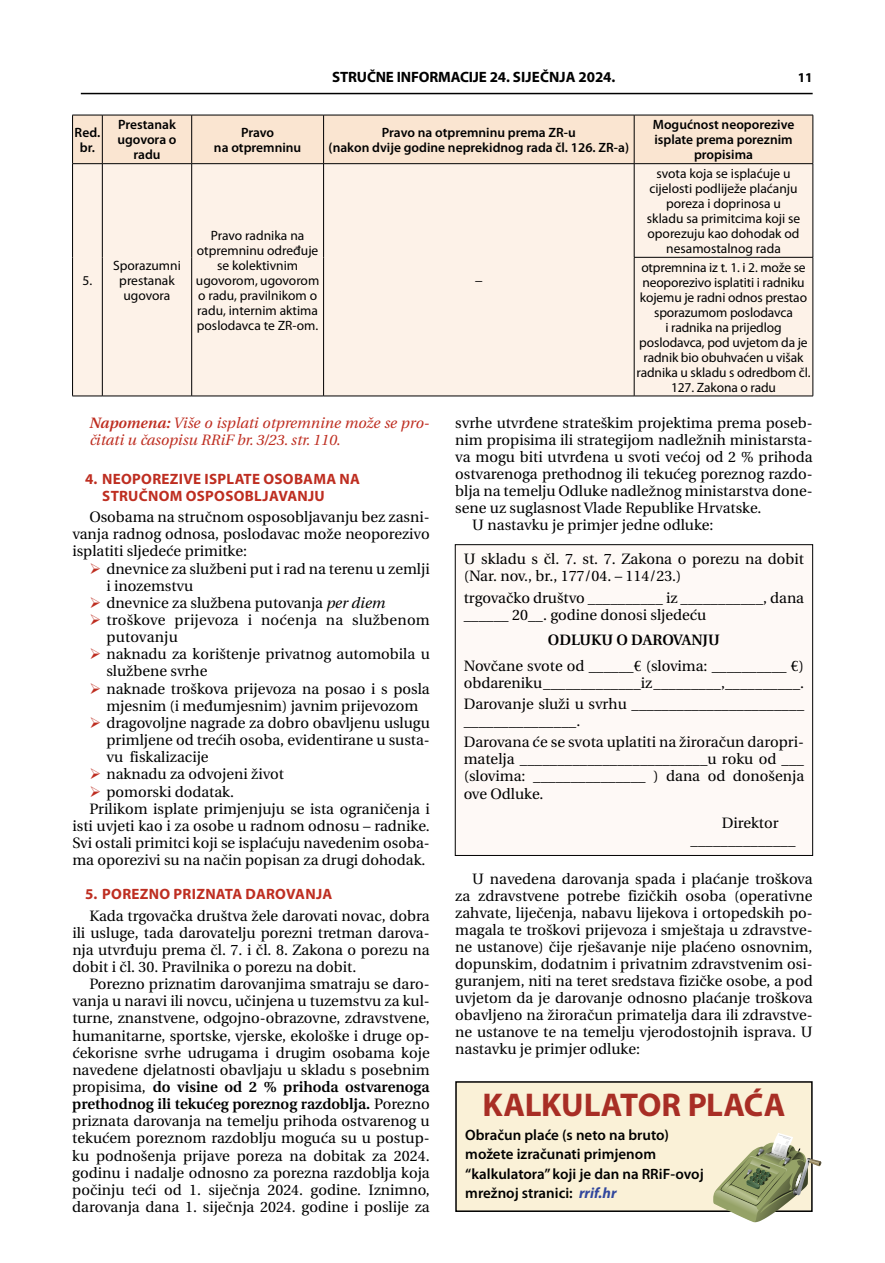
<style>
.page{position:relative;width:885px;height:1263px;background:#fff}
.page>*{position:absolute;margin:0;border:0;box-sizing:border-box;transform-origin:0 0}
.t1{font:700 33px "Myriad Pro";letter-spacing:-.005em;color:#a82e25}
.Tekst_glavni{font:15px/17.1px "Utopia";color:#000;text-align:justify}
.okvir_2{font:15px/17.1px "Utopia";color:#000}
.t2{font:600 15px/19.5px "Myriad Pro";color:#000}
.t3{font:700 15px/17.1px "Myriad Pro";letter-spacing:.02em;color:#be2e21}
.Napomena{font:italic 15px/17.1px "Utopia";color:#be2e21}
.t4{font:700 15px "Myriad Pro";letter-spacing:-.01em;color:#000}
.okvir_2-2{font:15px "Utopia";color:#000}
.t5{font:13.5px/15px "Myriad Pro";color:#000;text-align:center}
.t6{font:600 13.5px/15px "Myriad Pro";color:#000;text-align:center}
.t7{font:700 13.5px "Myriad Pro";color:#000}
.s1{font-weight:600}
.s2{font-style:italic}
.s3{font-style:inherit}
.s4{font-weight:700;font-style:italic;color:#31479d}
</style>
<div class="page">
<div style="left:73px;top:116px;width:739px;height:47px;background:#fae5d1"></div>
<div style="left:73px;top:164px;width:739px;height:232px;background:#fdf2e8"></div>
<hr style="left:72px;top:115px;width:30px;height:1px;background:#000">
<hr style="left:72px;top:115px;width:1px;height:48px;background:#000">
<hr style="left:102px;top:115px;width:90px;height:1px;background:#000">
<hr style="left:102px;top:115px;width:1px;height:48px;background:#000">
<hr style="left:192px;top:115px;width:131px;height:1px;background:#000">
<hr style="left:191px;top:115px;width:1px;height:48px;background:#000">
<hr style="left:323px;top:115px;width:311px;height:1px;background:#000">
<hr style="left:323px;top:115px;width:1px;height:48px;background:#000">
<hr style="left:634px;top:115px;width:179px;height:1px;background:#000">
<hr style="left:634px;top:115px;width:1px;height:48px;background:#000">
<hr style="left:812px;top:115px;width:1px;height:48px;background:#000">
<hr style="left:72px;top:163px;width:30px;height:1px;background:#000">
<hr style="left:72px;top:164px;width:1px;height:93px;background:#000">
<hr style="left:102px;top:163px;width:90px;height:1px;background:#000">
<hr style="left:102px;top:164px;width:1px;height:93px;background:#000">
<hr style="left:192px;top:163px;width:131px;height:1px;background:#000">
<hr style="left:191px;top:164px;width:1px;height:93px;background:#000">
<hr style="left:323px;top:163px;width:311px;height:1px;background:#000">
<hr style="left:323px;top:164px;width:1px;height:93px;background:#000">
<hr style="left:634px;top:163px;width:179px;height:1px;background:#000">
<hr style="left:634px;top:164px;width:1px;height:93px;background:#000">
<hr style="left:812px;top:164px;width:1px;height:93px;background:#000">
<hr style="left:72px;top:257px;width:1px;height:139px;background:#000">
<hr style="left:102px;top:257px;width:1px;height:139px;background:#000">
<hr style="left:191px;top:257px;width:1px;height:139px;background:#000">
<hr style="left:323px;top:257px;width:1px;height:139px;background:#000">
<hr style="left:634px;top:257px;width:179px;height:1px;background:#000">
<hr style="left:634px;top:258px;width:1px;height:138px;background:#000">
<hr style="left:812px;top:258px;width:1px;height:138px;background:#000">
<hr style="left:72px;top:396px;width:30px;height:1px;background:#000">
<hr style="left:102px;top:396px;width:90px;height:1px;background:#000">
<hr style="left:192px;top:396px;width:131px;height:1px;background:#000">
<hr style="left:323px;top:396px;width:311px;height:1px;background:#000">
<hr style="left:634px;top:396px;width:179px;height:1px;background:#000">
<div style="left:455px;top:545px;width:357px;height:310px;background:#fef9f6"></div>
<div style="left:455px;top:544px;width:358px;height:312px;border:1px solid #000"></div>
<div style="left:456px;top:1082px;width:355px;height:129px;background:#faf1d7"></div>
<div style="left:455px;top:1081px;width:357px;height:131px;border:2px solid #000"></div>
<svg style="left:713px;top:1133px;width:108px;height:89px"></svg>
<hr style="left:81px;top:93px;width:731px;height:1px;background:#000">
<p class="t4" style="left:332px;top:67px;width:183px">STRUČNE INFORMACIJE 24. SIJEČNJA</p>
<p class="t4" style="left:578px;top:67px;width:38px">2024.</p>
<p class="t7" style="left:797px;top:69px;width:16px">11</p>
<p class="t6" style="left:75px;top:125px;width:27px">Red. br.</p>
<p class="t6" style="left:117px;top:117px;width:61px">Prestanak ugovora o radu</p>
<p class="t6" style="left:214px;top:125px;width:89px">Pravo<br>na otpremninu</p>
<p class="t6" style="left:328px;top:125px;width:302px">Pravo na otpremninu prema ZR-u<br>(nakon dvije godine neprekidnog rada čl. 126. ZR-a)</p>
<p class="t6" style="left:652px;top:117px;width:143px">Mogućnost neoporezive isplate prema poreznim propisima</p>
<p class="t5" style="left:83px;top:273px;width:10px">5.</p>
<p class="t5" style="left:113px;top:258px;width:69px">Sporazumni prestanak ugovora</p>
<p class="t5" style="left:196px;top:228px;width:125px">Pravo radnika na otpremninu određuje se kolektivnim ugovorom, ugovorom o radu, pravilnikom o radu, internim aktima poslodavca te ZR-om.</p>
<p class="Napomena" style="left:89px;top:415px;width:342px"><span class="s1">Napomena:</span> Više o isplati otpremnine može se pro&shy;čitati u časopisu RRiF br. 3/23. str. 110.</p>
<p class="t3" style="left:102px;top:470px;width:259px;text-indent:-17px">4. NEOPOREZIVE ISPLATE OSOBAMA NA<br>STRUČNOM OSPOSOBLJAVANJU</p>
<p class="Tekst_glavni" style="left:72px;top:509px;width:359px;text-indent:17px">Osobama na stručnom osposobljavanju bez zasni&shy;vanja radnog odnosa, poslodavac može neoporezivo isplatiti sljedeće primitke:</p>
<p class="Tekst_glavni" style="left:106px;top:560px;width:325px">dnevnice za službeni put i rad na terenu u zemlji i inozemstvu</p>
<p class="Tekst_glavni" style="left:106px;top:594px;width:280px">dnevnice za službena putovanja <span class="s2">per diem</span></p>
<p class="Tekst_glavni" style="left:106px;top:612px;width:325px">troškove prijevoza i noćenja na službenom putovanju</p>
<p class="Tekst_glavni" style="left:106px;top:646px;width:325px">naknadu za korištenje privatnog automobila u službene svrhe</p>
<p class="Tekst_glavni" style="left:106px;top:680px;width:325px">naknade troškova prijevoza na posao i s posla mjesnim (i međumjesnim) javnim prijevozom</p>
<p class="Tekst_glavni" style="left:106px;top:714px;width:325px">dragovoljne nagrade za dobro obavljenu uslugu primljene od trećih osoba, evidentirane u susta&shy;vu fiskalizacije</p>
<p class="Tekst_glavni" style="left:106px;top:766px;width:179px">naknadu za odvojeni život</p>
<p class="Tekst_glavni" style="left:106px;top:783px;width:129px">pomorski dodatak.</p>
<p class="Tekst_glavni" style="left:72px;top:800px;width:359px;text-indent:17px">Prilikom isplate primjenjuju se ista ograničenja i isti uvjeti kao i za osobe u radnom odnosu – radnike.<br>Svi ostali primitci koji se isplaćuju navedenim osoba&shy;ma oporezivi su na način popisan za drugi dohodak.</p>
<p class="t3" style="left:85px;top:885px;width:249px">5. POREZNO PRIZNATA DAROVANJA</p>
<p class="Tekst_glavni" style="left:72px;top:907px;width:359px;text-indent:17px">Kada trgovačka društva žele darovati novac, dobra ili usluge, tada darovatelju porezni tretman darova&shy;nja utvrđuju prema čl. 7. i čl. 8. Zakona o porezu na dobit i čl. 30. Pravilnika o porezu na dobit.</p>
<p class="Tekst_glavni" style="left:72px;top:976px;width:359px;text-indent:17px">Porezno priznatim darovanjima smatraju se daro&shy;vanja u naravi ili novcu, učinjena u tuzemstvu za kul&shy;turne, znanstvene, odgojno-obrazovne, zdravstvene, humanitarne, sportske, vjerske, ekološke i druge op&shy;ćekorisne svrhe udrugama i drugim osobama koje navedene djelatnosti obavljaju u skladu s posebnim propisima, <span class="s3">do visine od 2 % prihoda ostvarenoga prethodnog ili tekućeg poreznog razdoblja.</span> Porezno priznata darovanja na temelju prihoda ostvarenog u tekućem poreznom razdoblju moguća su u postup&shy;ku podnošenja prijave poreza na dobitak za 2024. godinu i nadalje odnosno za porezna razdoblja koja počinju teći od 1. siječnja 2024. godine. Iznimno, darovanja dana 1. siječnja 2024. godine i poslije za</p>
<p class="t5" style="left:475px;top:273px;width:10px">−</p>
<p class="t5" style="left:646px;top:166px;width:155px">svota koja se isplaćuje u cijelosti podliježe plaćanju poreza i doprinosa u skladu sa primitcima koji se oporezuju kao dohodak od nesamostalnog rada</p>
<p class="t5" style="left:636px;top:259px;width:174px">otpremnina iz t. 1. i 2. može se neoporezivo isplatiti i radniku kojemu je radni odnos prestao sporazumom poslodavca<br>i radnika na prijedlog poslodavca, pod uvjetom da je radnik bio obuhvaćen u višak radnika u skladu s odredbom čl.<br>127. Zakona o radu</p>
<p class="Tekst_glavni" style="left:455px;top:415px;width:359px">svrhe utvrđene strateškim projektima prema poseb&shy;nim propisima ili strategijom nadležnih ministarsta&shy;va mogu biti utvrđena u svoti većoj od 2 % prihoda ostvarenoga prethodnog ili tekućeg poreznog razdo&shy;blja na temelju Odluke nadležnog ministarstva done&shy;sene uz suglasnost Vlade Republike Hrvatske.</p>
<p class="Tekst_glavni" style="left:472px;top:517px;width:243px">U nastavku je primjer jedne odluke:</p>
<p class="okvir_2" style="left:463px;top:551px;width:342px">U skladu s čl. 7. st. 7. Zakona o porezu na dobit (Nar. nov., br., 177/04. – 114/23.)</p>
<p class="okvir_2" style="left:463px;top:589px;width:342px">trgovačko društvo __________ iz ___________, dana ______ 20__. godine donosi sljedeću</p>
<p class="okvir_2-2" style="left:548px;top:632px;width:174px">ODLUKU O DAROVANJU</p>
<p class="okvir_2" style="left:463px;top:657px;width:342px">Novčane svote od ______€ (slovima: __________ €) obdareniku _____________iz _________,__________.</p>
<p class="okvir_2" style="left:463px;top:696px;width:342px">Darovanje služi u svrhu _______________________ _______________.</p>
<p class="okvir_2" style="left:463px;top:734px;width:342px;text-align:justify">Darovana će se svota uplatiti na žiroračun daropri&shy;matelja _________________________u roku od ___ (slovima: _______________ ) dana od donošenja ove Odluke.</p>
<p class="okvir_2" style="left:721px;top:815px;width:58px">Direktor</p>
<p class="okvir_2" style="left:690px;top:832px;width:106px">______________</p>
<p class="Tekst_glavni" style="left:455px;top:870px;width:359px;text-indent:17px">U navedena darovanja spada i plaćanje troškova za zdravstvene potrebe fizičkih osoba (operativne zahvate, liječenja, nabavu lijekova i ortopedskih po&shy;magala te troškovi prijevoza i smještaja u zdravstve&shy;ne ustanove) čije rješavanje nije plaćeno osnovnim, dopunskim, dodatnim i privatnim zdravstvenim osi&shy;guranjem, niti na teret sredstava fizičke osobe, a pod uvjetom da je darovanje odnosno plaćanje troškova obavljeno na žiroračun primatelja dara ili zdravstve&shy;ne ustanove te na temelju vjerodostojnih isprava. U nastavku je primjer odluke:</p>
<p class="t1" style="left:482px;top:1083px;width:304px">KALKULATOR PLAĆA</p>
<p class="t2" style="left:465px;top:1124px;width:240px">Obračun plaće (s neto na bruto) možete izračunati primjenom “kalkulatora” koji je dan na RRiF-ovoj mrežnoj stranici: <span class="s4">rrif.hr</span></p>
</div>
